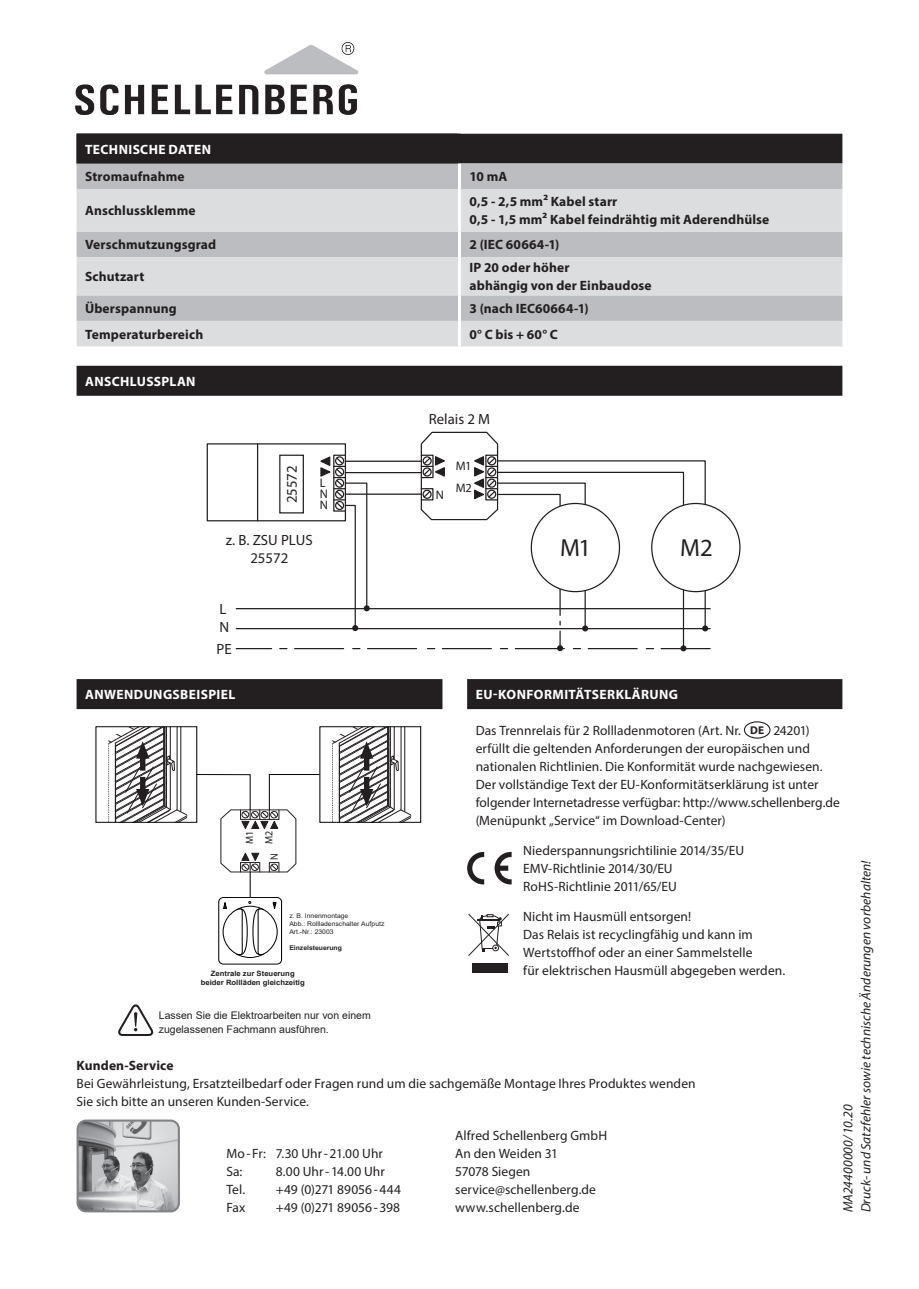
<style>
.page{position:relative;width:919px;height:1289px;background:#fff}
.page>*{position:absolute;margin:0;border:0;box-sizing:border-box;transform-origin:0 0}
.t1{font:24.75px "Myriad Pro";color:#231f20}
.t2{font:14.85px/18.8px "Myriad Pro";color:#231f20}
.Fließtext{font:13.5px/18px "Myriad Pro";letter-spacing:.005em;color:#231f20}
.Fließtext_eingerückt{font:13.5px/18px "Myriad Pro";color:#231f20}
.Fließtext_eingerückt-2{font:700 13.5px/18px "Myriad Pro";letter-spacing:.01em;color:#231f20}
.Fließtext-2{font:italic 13.5px "Myriad Pro";letter-spacing:.005em;color:#231f20}
.Überschrift{font:700 13.5px "Myriad Pro";letter-spacing:.03em;color:#fff}
.Fließtext-3{font:700 13.5px "Myriad Pro";letter-spacing:.01em;color:#231f20}
.t3{font:12.3px "Myriad Pro";color:#231f20}
.t4{font:700 11.25px "Myriad Pro";color:#231f20}
.t5{font:10.65px/19.2px "Myriad Pro";color:#231f20;scale:.95 1}
.t6{font:10.5px/13.5px "Arial";color:#231f20}
.t7{font:700 7.35px/9.6px "Arial";color:#231f20;text-align:center;scale:1.05 1}
.t8{font:6.45px/7.9px "Arial";color:#231f20;scale:1.05 1}
.t9{font:700 6.45px "Arial";color:#231f20;scale:1.05 1}
</style>
<div class="page">
<div style="left:77px;top:366px;width:765px;height:30px;background:#231f20"></div>
<div style="left:77px;top:679px;width:365px;height:30px;background:#231f20"></div>
<div style="left:467px;top:679px;width:375px;height:30px;background:#231f20"></div>
<div style="left:743px;top:721px;width:27px;height:17px;border:1px solid #231f20;border-radius:50%"></div>
<img style="left:78px;top:1122px;width:101px;height:89px">
<div style="left:77px;top:1119px;width:103px;height:93px;border:2px solid #808285;border-radius:8px"></div>
<div style="left:471px;top:963px;width:36px;height:9px;background:#231f20"></div>
<svg style="left:468px;top:913px;width:41px;height:43px"></svg>
<svg style="left:467px;top:852px;width:44px;height:32px"></svg>
<img style="left:76px;top:42px;width:281px;height:73px">
<div style="left:218px;top:897px;width:64px;height:67px;border:1px solid #000001;border-radius:5px"></div>
<svg style="left:332px;top:728px;width:79px;height:92px"></svg>
<div style="left:319px;top:726px;width:102px;height:96px;border:1px solid #000001"></div>
<svg style="left:108px;top:728px;width:79px;height:92px"></svg>
<svg style="left:195px;top:773px;width:125px;height:182px"></svg>
<svg style="left:118px;top:1004px;width:36px;height:32px"></svg>
<div style="left:207px;top:443px;width:139px;height:78px;border:1px solid #231f20"></div>
<hr style="left:257px;top:444px;width:1px;height:77px;background:#231f20">
<div style="left:279px;top:454px;width:25px;height:59px;border:1px solid #231f20"></div>
<hr style="left:294px;top:648px;width:49px;height:1px;background:#231f20">
<hr style="left:236px;top:648px;width:35px;height:1px;background:#231f20">
<hr style="left:367px;top:648px;width:49px;height:1px;background:#231f20">
<hr style="left:661px;top:648px;width:49px;height:1px;background:#231f20">
<hr style="left:236px;top:628px;width:474px;height:1px;background:#231f20">
<hr style="left:236px;top:608px;width:474px;height:1px;background:#231f20">
<hr style="left:345px;top:460px;width:76px;height:2px;background:#231f20">
<hr style="left:345px;top:472px;width:76px;height:1px;background:#231f20">
<hr style="left:345px;top:493px;width:76px;height:2px;background:#231f20">
<svg style="left:318px;top:455px;width:52px;height:176px"></svg>
<svg style="left:420px;top:431px;width:288px;height:220px"></svg>
<div style="left:461px;top:134px;width:381px;height:29px;background:#231f20"></div>
<div style="left:77px;top:163px;width:765px;height:26px;background:#bcbdc0"></div>
<svg style="left:77px;top:189px;width:765px;height:157px;fill:#dcdddf"></svg>
<hr style="left:458px;top:134px;width:3px;height:29px;background:#231f20">
<hr style="left:458px;top:163px;width:3px;height:26px;background:#fff">
<hr style="left:458px;top:189px;width:3px;height:42px;background:#fff">
<hr style="left:458px;top:231px;width:3px;height:26px;background:#fff">
<hr style="left:458px;top:257px;width:3px;height:38px;background:#fff">
<hr style="left:458px;top:295px;width:3px;height:26px;background:#fff">
<hr style="left:458px;top:321px;width:3px;height:25px;background:#fff">
<div style="left:77px;top:134px;width:381px;height:29px;background:#231f20"></div>
<p class="Überschrift" style="left:85px;top:140px;width:128px">TECHNISCHE DATEN</p>
<p class="Fließtext_eingerückt-2" style="left:85px;top:167px;width:101px">Stromaufnahme</p>
<p class="Fließtext_eingerückt-2" style="left:469px;top:167px;width:39px">10 mA</p>
<p class="Fließtext_eingerückt-2" style="left:85px;top:201px;width:112px">Anschlussklemme</p>
<p class="Fließtext_eingerückt-2" style="left:469px;top:192px;width:149px">0,5 - 2,5 mm² Kabel starr</p>
<p class="Fließtext_eingerückt-2" style="left:469px;top:210px;width:301px">0,5 - 1,5 mm² Kabel feindrähtig mit Aderendhülse</p>
<p class="Fließtext_eingerückt-2" style="left:85px;top:235px;width:133px">Verschmutzungsgrad</p>
<p class="Fließtext_eingerückt-2" style="left:469px;top:235px;width:91px">2 (IEC 60664-1)</p>
<p class="Fließtext_eingerückt-2" style="left:85px;top:267px;width:61px">Schutzart</p>
<p class="Fließtext_eingerückt-2" style="left:469px;top:258px;width:184px">IP 20 oder höher<br>abhängig von der Einbaudose</p>
<p class="Fließtext_eingerückt-2" style="left:85px;top:299px;width:93px">Überspannung</p>
<p class="Fließtext_eingerückt-2" style="left:469px;top:299px;width:121px">3 (nach IEC60664-1)</p>
<p class="Fließtext_eingerückt-2" style="left:85px;top:325px;width:120px">Temperaturbereich</p>
<p class="Fließtext_eingerückt-2" style="left:469px;top:325px;width:90px">0° C bis + 60° C</p>
<p class="Überschrift" style="left:85px;top:372px;width:112px">ANSCHLUSSPLAN</p>
<p class="t2" style="left:282px;top:503px;width:40px;rotate:-90deg">25572</p>
<p class="t2" style="left:226px;top:531px;width:88px;line-height:17.9px;text-align:center">z. B. ZSU PLUS<br>25572</p>
<p class="t3" style="left:320px;top:475px;width:7px">L</p>
<p class="t3" style="left:320px;top:486px;width:10px">N</p>
<p class="t3" style="left:320px;top:497px;width:10px">N</p>
<p class="t2" style="left:219px;top:599px;width:11px">L<br>N</p>
<p class="t2" style="left:217px;top:639px;width:17px">PE</p>
<p class="t2" style="left:429px;top:409px;width:63px">Relais 2 M</p>
<p class="t3" style="left:436px;top:487px;width:10px">N</p>
<p class="t3" style="left:456px;top:458px;width:17px">M1</p>
<p class="t3" style="left:456px;top:480px;width:17px">M2</p>
<p class="t1" style="left:560px;top:532px;width:33px">M1</p>
<p class="t1" style="left:680px;top:532px;width:34px">M2</p>
<p class="Überschrift" style="left:85px;top:686px;width:152px">ANWENDUNGSBEISPIEL</p>
<p class="Überschrift" style="left:476px;top:686px;width:204px">EU-KONFORMITÄTSERKLÄRUNG</p>
<p class="Fließtext_eingerückt" style="left:475px;top:721px;width:267px">Das Trennrelais für 2 Rollladenmotoren (Art. Nr.</p>
<p class="t4" style="left:750px;top:722px;width:16px">DE</p>
<p class="Fließtext_eingerückt" style="left:475px;top:721px;width:365px;text-indent:298px">24201) erfüllt die geltenden Anforderungen der europäischen und nationalen Richtlinien. Die Konformität wurde nachgewiesen.<br>Der vollständige Text der EU-Konformitätserklärung ist unter folgender Internetadresse verfügbar: http://www.schellenberg.de (Menüpunkt „Service“ im Download-Center)</p>
<p class="Fließtext" style="left:523px;top:841px;width:222px">Niederspannungsrichtilinie 2014/35/EU</p>
<p class="Fließtext" style="left:523px;top:859px;width:151px">EMV-Richtlinie 2014/30/EU</p>
<p class="Fließtext" style="left:523px;top:877px;width:155px">RoHS-Richtlinie 2011/65/EU</p>
<p class="Fließtext" style="left:523px;top:907px;width:169px">Nicht im Hausmüll entsorgen!</p>
<p class="Fließtext" style="left:523px;top:925px;width:263px">Das Relais ist recyclingfähig und kann im<br>Wertstoffhof oder an einer Sammelstelle<br>für elektrischen Hausmüll abgegeben werden.</p>
<p class="t5" style="left:240px;top:843px;width:15px;rotate:-90deg">M1<br>M2</p>
<p class="t5" style="left:264px;top:860px;width:8px;rotate:-90deg">N</p>
<p class="Fließtext-2" style="left:857px;top:1212px;width:353px;rotate:-90deg">Druck- und Satzfehler sowie technische Änderungen vorbehalten!</p>
<p class="t8" style="left:289px;top:911px;width:92px">z. B. Innenmontage<br>Abb.: Rollladenschalter Aufputz<br>Art.-Nr.: 23003</p>
<p class="t9" style="left:289px;top:942px;width:52px">Einzelsteuerung</p>
<p class="t7" style="left:201px;top:968px;width:101px">Zentrale zur Steuerung beider Rollläden gleichzeitig</p>
<p class="t6" style="left:159px;top:1008px;width:213px">Lassen Sie die Elektroarbeiten nur von einem zugelassenen Fachmann ausführen.</p>
<p class="Fließtext-3" style="left:77px;top:1056px;width:98px">Kunden-Service</p>
<p class="Fließtext" style="left:77px;top:1074px;width:620px">Bei Gewährleistung, Ersatzteilbedarf oder Fragen rund um die sachgemäße Montage Ihres Produktes wenden<br>Sie sich bitte an unseren Kunden-Service.</p>
<p class="Fließtext-2" style="left:839px;top:1212px;width:109px;rotate:-90deg">MA24400000/10.20</p>
<p class="Fließtext" style="left:455px;top:1126px;width:153px">Alfred Schellenberg GmbH</p>
<p class="Fließtext" style="left:455px;top:1144px;width:104px">An den Weiden 31</p>
<p class="Fließtext" style="left:455px;top:1162px;width:77px">57078 Siegen</p>
<p class="Fließtext" style="left:455px;top:1180px;width:142px">service@schellenberg.de</p>
<p class="Fließtext" style="left:455px;top:1198px;width:126px">www.schellenberg.de</p>
<p class="Fließtext" style="left:226px;top:1144px;width:158px">Mo- Fr: 7.30 Uhr-21.00 Uhr</p>
<p class="Fließtext" style="left:226px;top:1162px;width:18px">Sa:</p>
<p class="Fließtext" style="left:276px;top:1162px;width:110px">8.00 Uhr-14.00 Uhr</p>
<p class="Fließtext" style="left:226px;top:1180px;width:20px">Tel.</p>
<p class="Fließtext" style="left:276px;top:1180px;width:127px">+49 (0)271 89056-444</p>
<p class="Fließtext" style="left:226px;top:1198px;width:21px">Fax</p>
<p class="Fließtext" style="left:276px;top:1198px;width:126px">+49 (0)271 89056-398</p>
</div>
